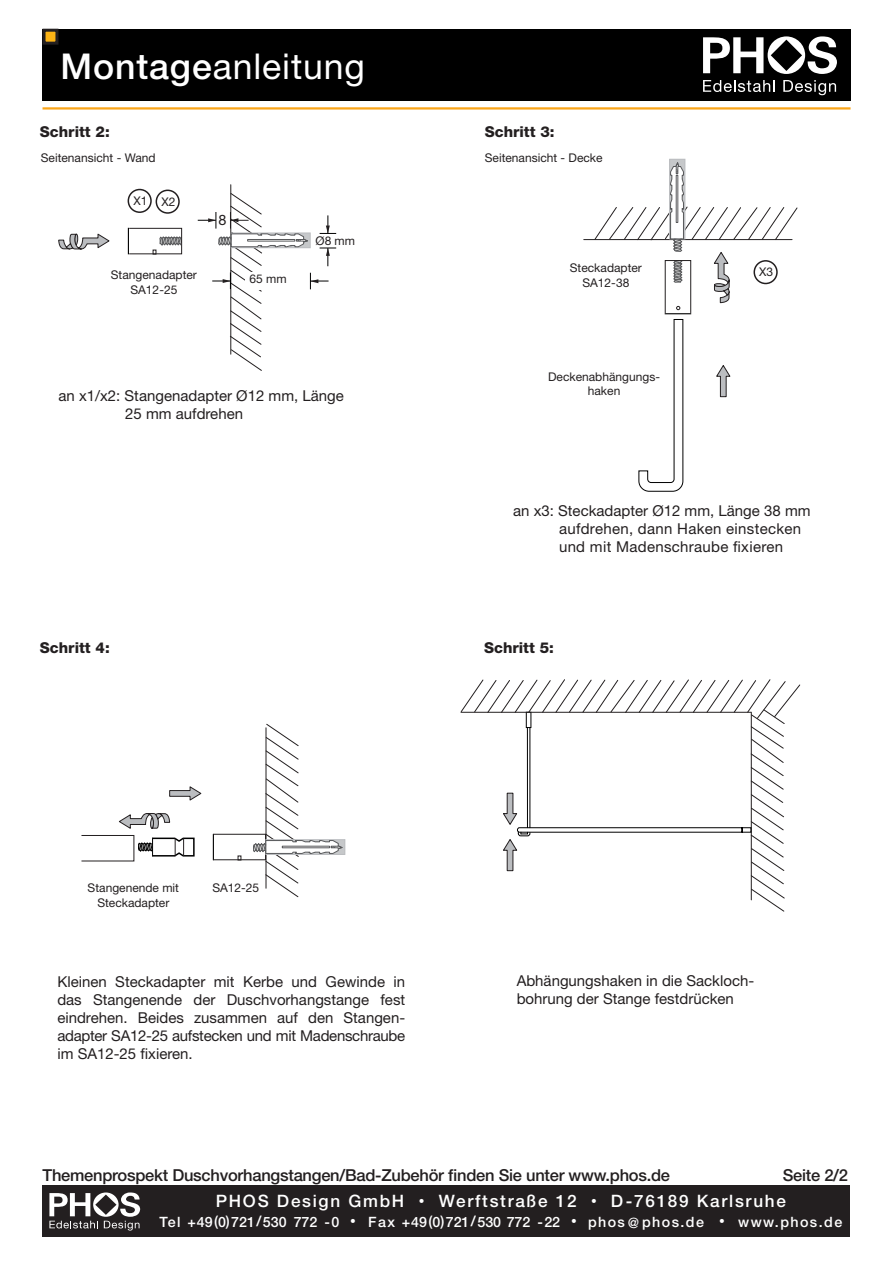
<style>
.page{position:relative;width:893px;height:1263px;background:#fff}
.page>*{position:absolute;margin:0;border:0;box-sizing:border-box;transform-origin:0 0}
.t1{font:35.7px "Helvetica Neue LT Std";letter-spacing:.025em;color:#fff}
.t2{font:500 17.1px "Helvetica Neue LT Std";letter-spacing:.1em;color:#fff}
.t3{font:500 16.5px "Helvetica Neue LT Std";letter-spacing:-.015em;color:#231f20}
.t4{font:15px/18px "Helvetica Neue LT Std";color:#231f20}
.t5{font:15px/18px "Helvetica Neue LT Std";letter-spacing:.02em;color:#231f20}
.t6{font:800 15px "Helvetica Neue LT Std";color:#231f20}
.t7{font:14.4px "Helvetica Neue LT Std";color:#231f20}
.t8{font:500 14.25px "Helvetica Neue LT Std";letter-spacing:.05em;color:#fff}
.t9{font:12px/14.4px "Helvetica Neue LT Std";color:#231f20;text-align:center}
.s1{font-weight:500}
.s2{font-size:11.4px}
</style>
<div class="page">
<svg style="left:128px;top:228px;width:1px;height:26px"></svg>
<div style="left:129px;top:228px;width:53px;height:26px;border:1px solid #231f20"></div>
<svg style="left:58px;top:233px;width:52px;height:16px"></svg>
<svg style="left:153px;top:236px;width:29px;height:18px"></svg>
<hr style="left:230px;top:185px;width:1px;height:169px;background:#231f20">
<hr style="left:584px;top:239px;width:208px;height:1px;background:#231f20">
<svg style="left:138px;top:837px;width:57px;height:20px"></svg>
<div style="left:213px;top:834px;width:53px;height:26px;border:1px solid #231f20"></div>
<svg style="left:119px;top:813px;width:51px;height:16px"></svg>
<svg style="left:169px;top:786px;width:33px;height:15px"></svg>
<div style="left:81px;top:835px;width:53px;height:26px;border:1px solid #231f20"></div>
<svg style="left:460px;top:679px;width:340px;height:233px"></svg>
<div style="left:128px;top:189px;width:24px;height:24px;border:2px solid #231f20;border-radius:50%"></div>
<div style="left:156px;top:190px;width:24px;height:24px;border:2px solid #231f20;border-radius:50%"></div>
<div style="left:43px;top:1186px;width:807px;height:51px;background:#231f20"></div>
<svg style="left:49px;top:1193px;width:91px;height:38px"></svg>
<div style="left:43px;top:29px;width:807px;height:71px;background:#000"></div>
<div style="left:44px;top:30px;width:13px;height:13px;background:#fcb315"></div>
<div style="left:43px;top:29px;width:15px;height:16px;border:3px solid #231f20"></div>
<svg style="left:703px;top:36px;width:134px;height:38px"></svg>
<svg style="left:703px;top:80px;width:72px;height:12px"></svg>
<svg style="left:783px;top:80px;width:53px;height:15px"></svg>
<hr style="left:43px;top:107px;width:807px;height:3px;background:#faa61a">
<svg style="left:198px;top:193px;width:138px;height:178px"></svg>
<div style="left:670px;top:159px;width:15px;height:80px;background:#c6c8ca"></div>
<div style="left:669px;top:159px;width:16px;height:80px;border:1px solid #bbbdc0"></div>
<svg style="left:594px;top:162px;width:204px;height:330px"></svg>
<div style="left:266px;top:839px;width:79px;height:16px;border:1px solid #bbbdc0"></div>
<svg style="left:253px;top:724px;width:90px;height:173px"></svg>
<h1 class="t1" style="left:61px;top:54px;width:306px"><span class="s1">Montage</span>anleitung</h1>
<p class="t6" style="left:40px;top:126px;width:71px">Schritt 2:</p>
<p class="t6" style="left:485px;top:126px;width:71px">Schritt 3:</p>
<p class="t9" style="left:41px;top:151px;width:116px">Seitenansicht - Wand</p>
<p class="t9" style="left:485px;top:151px;width:119px">Seitenansicht - Decke</p>
<p class="t9" style="left:133px;top:195px;width:43px">X1 X2</p>
<p class="t9" style="left:111px;top:269px;width:88px">Stangenadapter<br>SA12-25</p>
<p class="t7" style="left:219px;top:215px;width:10px">8</p>
<p class="t9" style="left:249px;top:272px;width:39px">65 mm</p>
<p class="t9" style="left:316px;top:234px;width:41px">Ø8 mm</p>
<p class="t4" style="left:125px;top:388px;width:220px;text-indent:-67px">an x1/x2: Stangenadapter Ø12 mm, Länge<br>25 mm aufdrehen</p>
<p class="t9" style="left:570px;top:262px;width:74px">Steckadapter<br>SA12-38</p>
<p class="t9" style="left:548px;top:370px;width:113px">Deckenabhängungs&shy;haken</p>
<p class="t9" style="left:759px;top:266px;width:16px">X3</p>
<p class="t5" style="left:559px;top:503px;width:253px;text-indent:-46px">an x3: Steckadapter Ø12 mm, Länge 38 mm aufdrehen, dann Haken einstecken und mit Madenschraube fixieren</p>
<p class="t6" style="left:40px;top:642px;width:71px">Schritt 4:</p>
<p class="t6" style="left:484px;top:642px;width:71px">Schritt 5:</p>
<p class="t9" style="left:88px;top:882px;width:93px">Stangenende mit</p>
<p class="t9" style="left:212px;top:881px;width:48px">SA12-25</p>
<p class="t9" style="left:97px;top:896px;width:74px">Steckadapter</p>
<p class="t4" style="left:57px;top:974px;width:349px;text-align:justify">Kleinen Steckadapter mit Kerbe und Gewinde in das Stangenende der Duschvorhangstange fest eindrehen. Beides zusammen auf den Stangen&shy;adapter SA12-25 aufstecken und mit Madenschraube im SA12-25 fixieren.</p>
<p class="t4" style="left:517px;top:973px;width:239px">Abhängungshaken in die Sackloch&shy;bohrung der Stange festdrücken</p>
<p class="t3" style="left:43px;top:1169px;width:629px">Themenprospekt Duschvorhangstangen/Bad-Zubehör finden Sie unter www.phos.de</p>
<p class="t3" style="left:783px;top:1169px;width:67px">Seite 2/2</p>
<p class="t2" style="left:216px;top:1195px;width:572px">PHOS Design GmbH <span class="s2">•</span> Werftstraße 12 <span class="s2">•</span> D-76189 Karlsruhe</p>
<p class="t8" style="left:159px;top:1217px;width:684px">Tel +49(0)721/530 772 -0 <span class="s2">•</span> Fax +49(0)721/530 772 -22 <span class="s2">•</span> phos@phos.de <span class="s2">•</span> www.phos.de</p>
</div>
